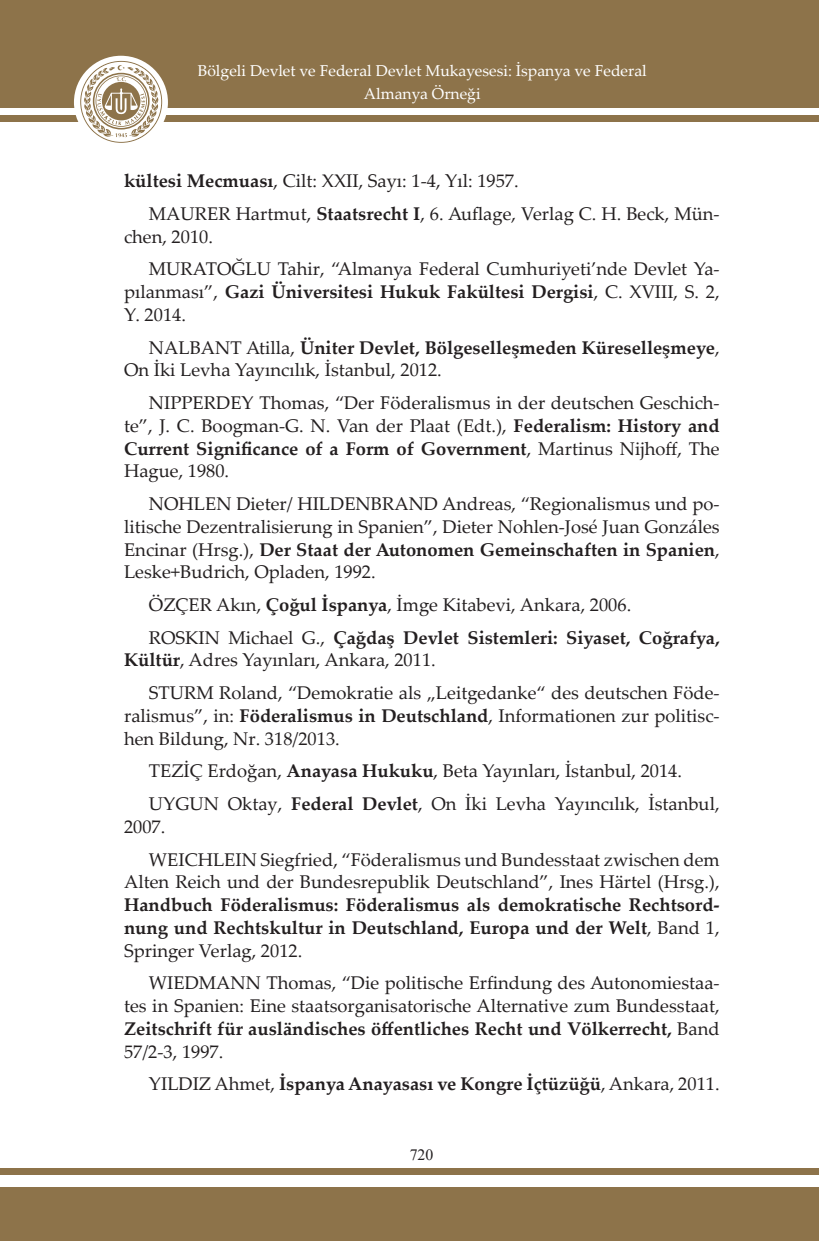
<style>
.page{position:relative;width:819px;height:1241px;background:#fff}
.page>*{position:absolute;margin:0;border:0;box-sizing:border-box;transform-origin:0 0}
.t1{font:18.38px/22.8px "Palatino Linotype";color:#231f20}
.t2{font:700 18.38px/22.8px "Palatino Linotype";color:#231f20}
.t3{font:15.75px/22.8px "Palatino Linotype";color:#fff;text-align:center}
.t4{font:15.75px "Times New Roman";color:#231f20}
.s1{font-weight:700}
.s2{font-weight:400}
</style>
<div class="page">
<div style="left:0;top:0;width:819px;height:108px;background:#8d734a"></div>
<div style="left:0;top:1187px;width:819px;height:53px;background:#8d734a"></div>
<div style="left:0;top:116px;width:819px;height:6px;background:#8d734a"></div>
<div style="left:0;top:1167px;width:819px;height:6px;background:#8d734a"></div>
<div style="left:74px;top:56px;width:94px;height:93px;background:#fff;border-radius:50%"></div>
<svg style="left:80px;top:61px;width:82px;height:82px"></svg>
<p class="t3" style="left:198px;top:59px;width:450px">Bölgeli Devlet ve Federal Devlet Mukayesesi: İspanya ve Federal<br>Almanya Örneği</p>
<p class="t1" style="left:149px;top:164px;width:572px;line-height:32.7px;text-indent:-25px"><span class="s1">kültesi Mecmuası</span>, Cilt: XXII, Sayı: 1-4, Yıl: 1957.<br>MAURER Hartmut, <span class="s1">Staatsrecht I</span>, 6. Auflage, Verlag C. H. Beck, Mün-</p>
<p class="t1" style="left:149px;top:219px;width:572px;line-height:32.7px;text-indent:-25px">chen, 2010.<br>MURATOĞLU Tahir, “Almanya Federal Cumhuriyeti’nde Devlet Ya-</p>
<p class="t2" style="left:124px;top:280px;width:597px"><span class="s2">pılanması”,</span> Gazi Üniversitesi Hukuk Fakültesi Dergisi<span class="s2">, C. XVIII, S. 2,<br>Y. 2014.</span></p>
<p class="t1" style="left:124px;top:335px;width:597px;text-indent:25px">NALBANT Atilla, <span class="s1">Üniter Devlet, Bölgeselleşmeden Küreselleşmeye</span>,<br>On İki Levha Yayıncılık, İstanbul, 2012.</p>
<p class="t1" style="left:124px;top:390px;width:597px;text-align:justify;text-indent:25px">NIPPERDEY Thomas, “Der Föderalismus in der deutschen Geschich&shy;te”, J. C. Boogman-G. N. Van der Plaat (Edt.), <span class="s1">Federalism: History and Current Significance of a Form of Government</span>, Martinus Nijhoff, The Hague, 1980.</p>
<p class="t1" style="left:124px;top:491px;width:597px;text-align:justify;text-indent:25px">NOHLEN Dieter/ HILDENBRAND Andreas, “Regionalismus und po&shy;litische Dezentralisierung in Spanien”, Dieter Nohlen-José Juan Gonzáles Encinar (Hrsg.), <span class="s1">Der Staat der Autonomen Gemeinschaften in Spanien</span>, Leske+Budrich, Opladen, 1992.</p>
<p class="t1" style="left:149px;top:587px;width:572px;line-height:32.7px">ÖZÇER Akın, <span class="s1">Çoğul İspanya</span>, İmge Kitabevi, Ankara, 2006.<br>ROSKIN Michael G., <span class="s1">Çağdaş Devlet Sistemleri: Siyaset, Coğrafya,</span></p>
<p class="t1" style="left:149px;top:643px;width:572px;line-height:32.7px;text-indent:-25px"><span class="s1">Kültür</span>, Adres Yayınları, Ankara, 2011.<br>STURM Roland, “Demokratie als „Leitgedanke“ des deutschen Föde-</p>
<p class="t1" style="left:124px;top:703px;width:597px">ralismus”, in: <span class="s1">Föderalismus in Deutschland</span>, Informationen zur politisc&shy;hen Bildung, Nr. 318/2013.</p>
<p class="t1" style="left:149px;top:754px;width:572px;line-height:32.7px">TEZİÇ Erdoğan, <span class="s1">Anayasa Hukuku</span>, Beta Yayınları, İstanbul, 2014.<br>UYGUN Oktay, <span class="s1">Federal Devlet</span>, On İki Levha Yayıncılık, İstanbul,</p>
<p class="t1" style="left:149px;top:809px;width:572px;line-height:32.7px;text-indent:-25px">2007.<br>WEICHLEIN Siegfried, “Föderalismus und Bundesstaat zwischen dem</p>
<p class="t1" style="left:124px;top:869px;width:597px">Alten Reich und der Bundesrepublik Deutschland”, Ines Härtel (Hrsg.),</p>
<p class="t2" style="left:124px;top:892px;width:597px;text-align:justify">Handbuch Föderalismus: Föderalismus als demokratische Rechtsord&shy;nung und Rechtskultur in Deutschland, Europa und der Welt<span class="s2">, Band 1, Springer Verlag, 2012.</span></p>
<p class="t1" style="left:124px;top:970px;width:597px;text-align:justify;text-indent:25px">WIEDMANN Thomas, “Die politische Erfindung des Autonomiestaa&shy;tes in Spanien: Eine staatsorganisatorische Alternative zum Bundesstaat, <span class="s1">Zeitschrift für ausländisches öffentliches Recht und Völkerrecht,</span> Band 57/2-3, 1997.</p>
<p class="t2" style="left:149px;top:1071px;width:572px"><span class="s2">YILDIZ Ahmet,</span> İspanya Anayasası ve Kongre İçtüzüğü<span class="s2">, Ankara, 2011.</span></p>
<p class="t4" style="left:409px;top:1143px;width:25px">720</p>
</div>
